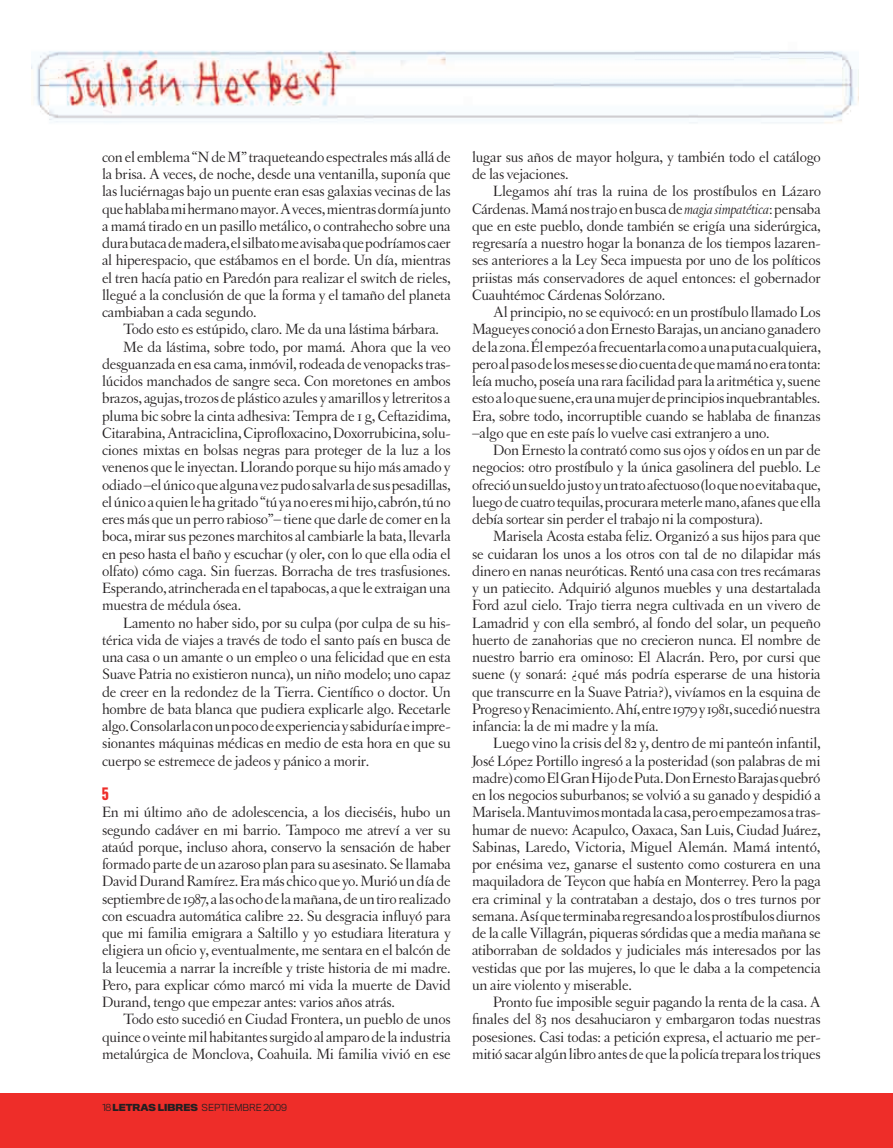
<style>
.page{position:relative;width:893px;height:1148px;background:#fff}
.page>*{position:absolute;margin:0;border:0;box-sizing:border-box;transform-origin:0 0}
.t1{font:15.75px/17.2px "Letras Oldstyle";letter-spacing:-.015em;color:#231f20;text-align:justify}
.t2{font:500 15.75px "Titling Gothic FB Comp";color:#ee2d29}
.t3{font:300 9px "Titling Gothic FB Normal";color:#231f20}
.s1{font-weight:700}
.s2{font-style:italic}
</style>
<div class="page">
<img style="left:32px;top:50px;width:826px;height:73px">
<div style="left:0;top:1093px;width:893px;height:55px;background:#ee2d29"></div>
<p class="t1" style="left:102px;top:148px;width:350px">con el emblema “N de M” traqueteando espectrales más allá de la brisa. A veces, de noche, desde una ventanilla, suponía que las luciérnagas bajo un puente eran esas galaxias vecinas de las que hablaba mi hermano mayor. A veces, mientras dormía junto a mamá tirado en un pasillo metálico, o contrahecho sobre una dura butaca de madera, el silbato me avisaba que podríamos caer al hiperespacio, que estábamos en el borde. Un día, mientras el tren hacía patio en Paredón para realizar el switch de rieles, llegué a la conclusión de que la forma y el tamaño del planeta cambiaban a cada segundo.</p>
<p class="t1" style="left:123px;top:321px;width:317px">Todo esto es estúpido, claro. Me da una lástima bárbara.</p>
<p class="t1" style="left:123px;top:338px;width:329px">Me da lástima, sobre todo, por mamá. Ahora que la veo</p>
<p class="t1" style="left:102px;top:355px;width:350px">desguanzada en esa cama, inmóvil, rodeada de venopacks tras-</p>
<p class="t1" style="left:102px;top:372px;width:350px">lúcidos manchados de sangre seca. Con moretones en ambos</p>
<p class="t1" style="left:102px;top:390px;width:350px">brazos, agujas, trozos de plástico azules y amarillos y letreritos a</p>
<p class="t1" style="left:102px;top:407px;width:350px">pluma bic sobre la cinta adhesiva: Tempra de 1 g, Ceftazidima,</p>
<p class="t1" style="left:102px;top:424px;width:350px">Citarabina, Antraciclina, Ciprofloxacino, Doxorrubicina, solu-</p>
<p class="t1" style="left:102px;top:441px;width:350px">ciones mixtas en bolsas negras para proteger de la luz a los</p>
<p class="t1" style="left:102px;top:459px;width:350px">venenos que le inyectan. Llorando porque su hijo más amado y</p>
<p class="t1" style="left:102px;top:476px;width:350px">odiado –el único que alguna vez pudo salvarla de sus pesadillas,</p>
<p class="t1" style="left:102px;top:493px;width:350px">el único a quien le ha gritado “tú ya no eres mi hijo, cabrón, tú no</p>
<p class="t1" style="left:102px;top:510px;width:350px">eres más que un perro rabioso”– tiene que darle de comer en la</p>
<p class="t1" style="left:102px;top:528px;width:350px">boca, mirar sus pezones marchitos al cambiarle la bata, llevarla</p>
<p class="t1" style="left:102px;top:545px;width:350px">en peso hasta el baño y escuchar (y oler, con lo que ella odia el</p>
<p class="t1" style="left:102px;top:562px;width:350px">olfato) cómo caga. Sin fuerzas. Borracha de tres trasfusiones.</p>
<p class="t1" style="left:102px;top:579px;width:350px">Esperando, atrincherada en el tapabocas, a que le extraigan una</p>
<p class="t1" style="left:102px;top:597px;width:141px">muestra de médula ósea.</p>
<p class="t1" style="left:123px;top:614px;width:329px">Lamento no haber sido, por su culpa (por culpa de su his-</p>
<p class="t1" style="left:102px;top:631px;width:350px">térica vida de viajes a través de todo el santo país en busca de</p>
<p class="t1" style="left:102px;top:648px;width:350px">una casa o un amante o un empleo o una felicidad que en esta</p>
<p class="t1" style="left:102px;top:666px;width:350px">Suave Patria no existieron nunca), un niño modelo; uno capaz</p>
<p class="t1" style="left:102px;top:683px;width:350px">de creer en la redondez de la Tierra. Científico o doctor. Un</p>
<p class="t1" style="left:102px;top:700px;width:350px">hombre de bata blanca que pudiera explicarle algo. Recetarle</p>
<p class="t1" style="left:102px;top:717px;width:350px">algo. Consolarla con un poco de experiencia y sabiduría e impre-</p>
<p class="t1" style="left:102px;top:735px;width:350px">sionantes máquinas médicas en medio de esta hora en que su</p>
<p class="t1" style="left:102px;top:752px;width:269px">cuerpo se estremece de jadeos y pánico a morir.</p>
<p class="t2" style="left:102px;top:784px;width:8px">5</p>
<p class="t1" style="left:102px;top:804px;width:350px">En mi último año de adolescencia, a los dieciséis, hubo un segundo cadáver en mi barrio. Tampoco me atreví a ver su ataúd porque, incluso ahora, conservo la sensación de haber formado parte de un azaroso plan para su asesinato. Se llamaba David Durand Ramírez. Era más chico que yo. Murió un día de septiembre de 1987, a las ocho de la mañana, de un tiro realizado con escuadra automática calibre 22. Su desgracia influyó para que mi familia emigrara a Saltillo y yo estudiara literatura y eligiera un oficio y, eventualmente, me sentara en el balcón de la leucemia a narrar la increíble y triste historia de mi madre.<br>Pero, para explicar cómo marcó mi vida la muerte de David Durand, tengo que empezar antes: varios años atrás.</p>
<p class="t1" style="left:102px;top:1011px;width:350px;text-indent:21px">Todo esto sucedió en Ciudad Frontera, un pueblo de unos quince o veinte mil habitantes surgido al amparo de la industria metalúrgica de Monclova, Coahuila. Mi familia vivió en ese</p>
<p class="t3" style="left:102px;top:1102px;width:186px">18 <span class="s1">LETRAS LIBRES</span> SEPTIEMBRE 2009</p>
<p class="t1" style="left:472px;top:148px;width:350px">lugar sus años de mayor holgura, y también todo el catálogo de las vejaciones.</p>
<p class="t1" style="left:472px;top:183px;width:350px;text-indent:21px">Llegamos ahí tras la ruina de los prostíbulos en Lázaro Cárdenas. Mamá nos trajo en busca de <span class="s2">magiasimpatética</span>: pensaba que en este pueblo, donde también se erigía una siderúrgica, regresaría a nuestro hogar la bonanza de los tiempos lazaren&shy;ses anteriores a la Ley Seca impuesta por uno de los políticos priistas más conservadores de aquel entonces: el gobernador Cuauhtémoc Cárdenas Solórzano.</p>
<p class="t1" style="left:472px;top:303px;width:350px;text-indent:21px">Al principio, no se equivocó: en un prostíbulo llamado Los Magueyes conoció a don Ernesto Barajas, un anciano ganadero de la zona. Él empezó a frecuentarla como a una puta cualquiera, pero al paso de los meses se dio cuenta de que mamá no era tonta: leía mucho, poseía una rara facilidad para la aritmética y, suene esto a lo que suene, era una mujer de principios inquebrantables.<br>Era, sobre todo, incorruptible cuando se hablaba de finanzas –algo que en este país lo vuelve casi extranjero a uno.</p>
<p class="t1" style="left:472px;top:441px;width:350px;text-indent:21px">Don Ernesto la contrató como sus ojos y oídos en un par de negocios: otro prostíbulo y la única gasolinera del pueblo. Le ofreció un sueldo justo y un trato afectuoso (lo que no evitaba que, luego de cuatro tequilas, procurara meterle mano, afanes que ella debía sortear sin perder el trabajo ni la compostura).</p>
<p class="t1" style="left:472px;top:528px;width:350px;text-indent:21px">Marisela Acosta estaba feliz. Organizó a sus hijos para que se cuidaran los unos a los otros con tal de no dilapidar más dinero en nanas neuróticas. Rentó una casa con tres recámaras y un patiecito. Adquirió algunos muebles y una destartalada Ford azul cielo. Trajo tierra negra cultivada en un vivero de Lamadrid y con ella sembró, al fondo del solar, un pequeño huerto de zanahorias que no crecieron nunca. El nombre de nuestro barrio era ominoso: El Alacrán. Pero, por cursi que suene (y sonará: ¿qué más podría esperarse de una historia que transcurre en la Suave Patria?), vivíamos en la esquina de Progreso y Renacimiento. Ahí, entre 1979 y 1981, sucedió nuestra infancia: la de mi madre y la mía.</p>
<p class="t1" style="left:472px;top:735px;width:350px;text-indent:21px">Luego vino la crisis del 82 y, dentro de mi panteón infantil, José López Portillo ingresó a la posteridad (son palabras de mi madre) como El Gran Hijo de Puta. Don Ernesto Barajas quebró en los negocios suburbanos; se volvió a su ganado y despidió a Marisela. Mantuvimos montada la casa, pero empezamos a tras&shy;humar de nuevo: Acapulco, Oaxaca, San Luis, Ciudad Juárez, Sabinas, Laredo, Victoria, Miguel Alemán. Mamá intentó, por enésima vez, ganarse el sustento como costurera en una maquiladora de Teycon que había en Monterrey. Pero la paga era criminal y la contrataban a destajo, dos o tres turnos por semana. Así que terminaba regresando a los prostíbulos diurnos de la calle Villagrán, piqueras sórdidas que a media mañana se atiborraban de soldados y judiciales más interesados por las vestidas que por las mujeres, lo que le daba a la competencia un aire violento y miserable.</p>
<p class="t1" style="left:472px;top:993px;width:350px;text-indent:21px">Pronto fue imposible seguir pagando la renta de la casa. A finales del 83 nos desahuciaron y embargaron todas nuestras posesiones. Casi todas: a petición expresa, el actuario me per&shy;mitió sacar algún libro antes de que la policía trepara los triques</p>
</div>
